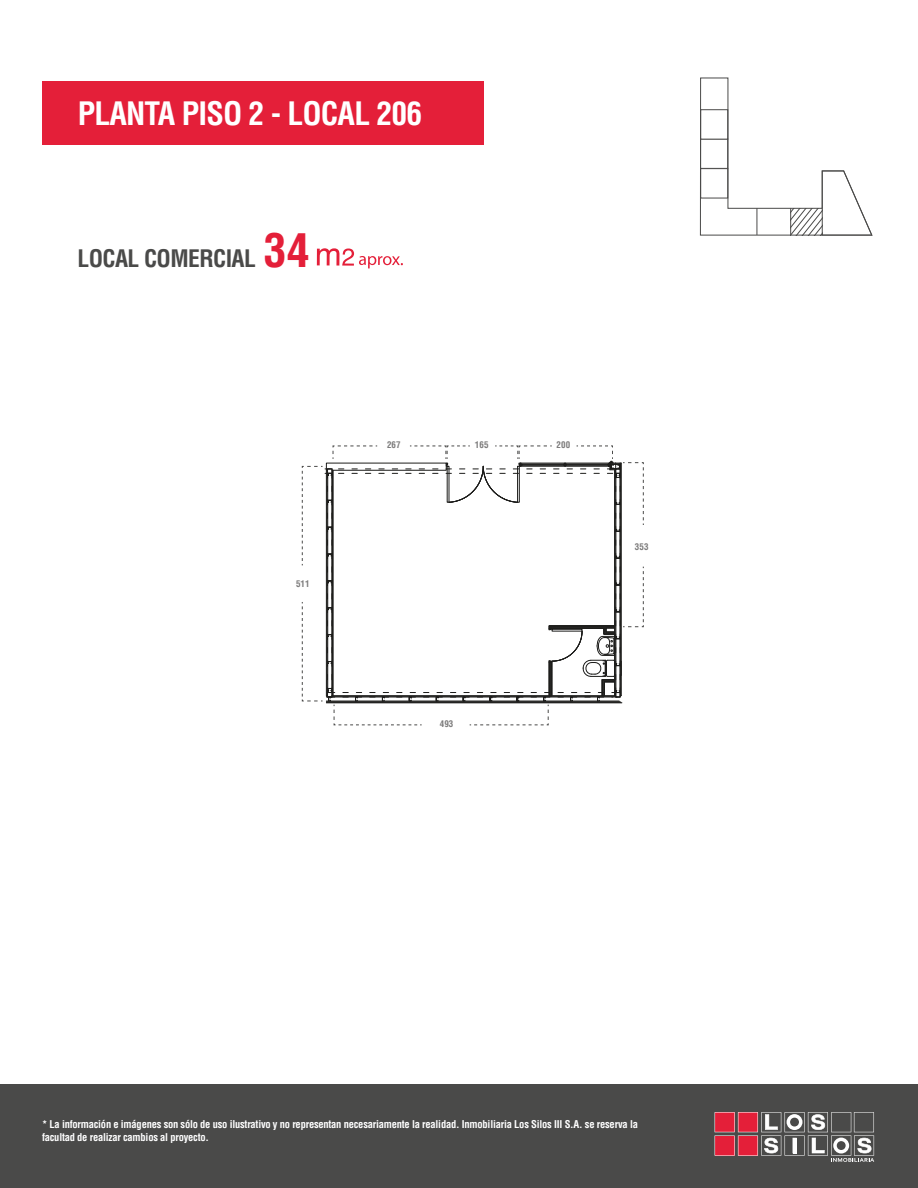
<style>
.page{position:relative;width:918px;height:1188px;background:#fff}
.page>*{position:absolute;margin:0;border:0;box-sizing:border-box;transform-origin:0 0}
.t1{font:700 condensed 31.5px "Helvetica LT Std";letter-spacing:-.025em;color:#fff}
.t2{font:700 condensed 23.55px "Helvetica LT Std";letter-spacing:-.025em;color:#4a4a49}
.t3{font:700 condensed 10.5px/12.6px "Helvetica LT Std";letter-spacing:-.02em;color:#fff}
.t4{font:700 condensed 9px "Helvetica LT Std";letter-spacing:.01em;color:#7c7b7b}
.s1{font-size:45.75px;color:#e41f39}
</style>
<div class="page">
<svg style="left:302px;top:446px;width:342px;height:280px"></svg>
<svg style="left:317px;top:248px;width:86px;height:20px"></svg>
<div style="left:0;top:1085px;width:918px;height:103px;background:#4a4a49"></div>
<svg style="left:715px;top:1112px;width:159px;height:50px"></svg>
<div style="left:42px;top:81px;width:441px;height:63px;background:#e41f39"></div>
<svg style="left:700px;top:78px;width:172px;height:157px"></svg>
<h1 class="t1" style="left:78px;top:94px;width:346px">PLANTA PISO 2 - LOCAL 206</h1>
<h2 class="t2" style="left:78px;top:243px;width:233px">LOCAL COMERCIAL <span class="s1">34</span></h2>
<p class="t4" style="left:296px;top:579px;width:15px">511</p>
<p class="t4" style="left:387px;top:439px;width:15px">267</p>
<p class="t4" style="left:475px;top:439px;width:15px">165</p>
<p class="t4" style="left:557px;top:439px;width:15px">200</p>
<p class="t4" style="left:635px;top:541px;width:15px">353</p>
<p class="t4" style="left:440px;top:719px;width:15px">493</p>
<p class="t3" style="left:42px;top:1118px;width:597px">* La información e imágenes son sólo de uso ilustrativo y no representan necesariamente la realidad. Inmobiliaria Los Silos III S.A. se reserva la facultad de realizar cambios al proyecto.</p>
</div>
